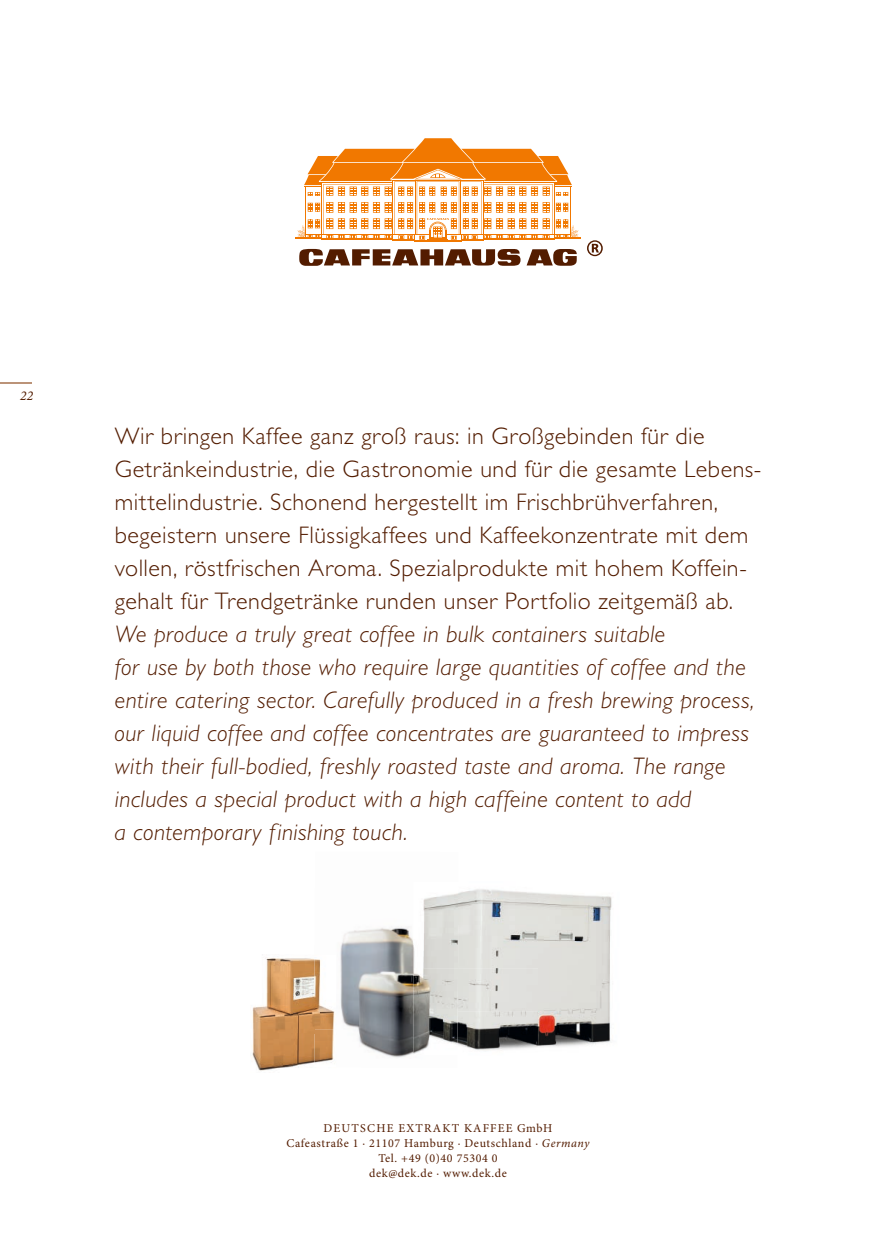
<style>
.page{position:relative;width:876px;height:1242px;background:#fff}
.page>*{position:absolute;margin:0;border:0;box-sizing:border-box;transform-origin:0 0}
.t1{font:italic 300 24px/33px "Gill Sans";letter-spacing:.02em;color:#531c00}
.t2{font:300 24px/33px "Gill Sans";letter-spacing:.02em;color:#531c00}
.t3{font:italic 13.5px "Minion Pro";color:#531c00}
.t4{font:12px/15px "Minion Pro";letter-spacing:.05em;color:#531c00;text-align:center}
.s1{font-style:italic}
</style>
<div class="page">
<svg style="left:527px;top:249px;width:50px;height:17px"></svg>
<svg style="left:299px;top:249px;width:221px;height:17px"></svg>
<hr style="left:414px;top:240px;width:48px;height:2px;background:#f17800">
<svg style="left:295px;top:138px;width:286px;height:103px"></svg>
<svg style="left:587px;top:240px;width:16px;height:16px"></svg>
<img style="left:458px;top:889px;width:154px;height:162px">
<img style="left:340px;top:893px;width:118px;height:165px">
<img style="left:252px;top:957px;width:62px;height:76px">
<img style="left:252px;top:1033px;width:62px;height:38px">
<img style="left:314px;top:959px;width:21px;height:104px">
<hr style="left:0;top:382px;width:32px;height:1px;background:#bb9378">
<p class="t3" style="left:20px;top:386px;width:15px">22</p>
<p class="t2" style="left:115px;top:419px;width:648px">Wir bringen Kaffee ganz groß raus: in Großgebinden für die Getränkeindustrie, die Gastronomie und für die gesamte Lebens&shy;mittelindustrie. Schonend hergestellt im Frischbrühverfahren, begeistern unsere Flüssigkaffees und Kaffeekonzentrate mit dem vollen, röstfrischen Aroma. Spezialprodukte mit hohem Koffein&shy;gehalt für Trendgetränke runden unser Portfolio zeitgemäß ab.</p>
<p class="t1" style="left:115px;top:617px;width:641px">We produce a truly great coffee in bulk containers suitable<br>for use by both those who require large quantities of coffee and the entire catering sector. Carefully produced in a fresh brewing process, our liquid coffee and coffee concentrates are guaranteed to impress with their full-bodied, freshly roasted taste and aroma. The range includes a special product with a high caffeine content to add<br>a contemporary finishing touch.</p>
<p class="t4" style="left:286px;top:1120px;width:305px">DEUTSCHE EXTRAKT KAFFEE GmbH<br>Cafeastraße 1 · 21107 Hamburg · Deutschland · <span class="s1">Germany<br></span>Tel. +49 (0)40 75304 0<br>dek@dek.de · www.dek.de</p>
</div>
